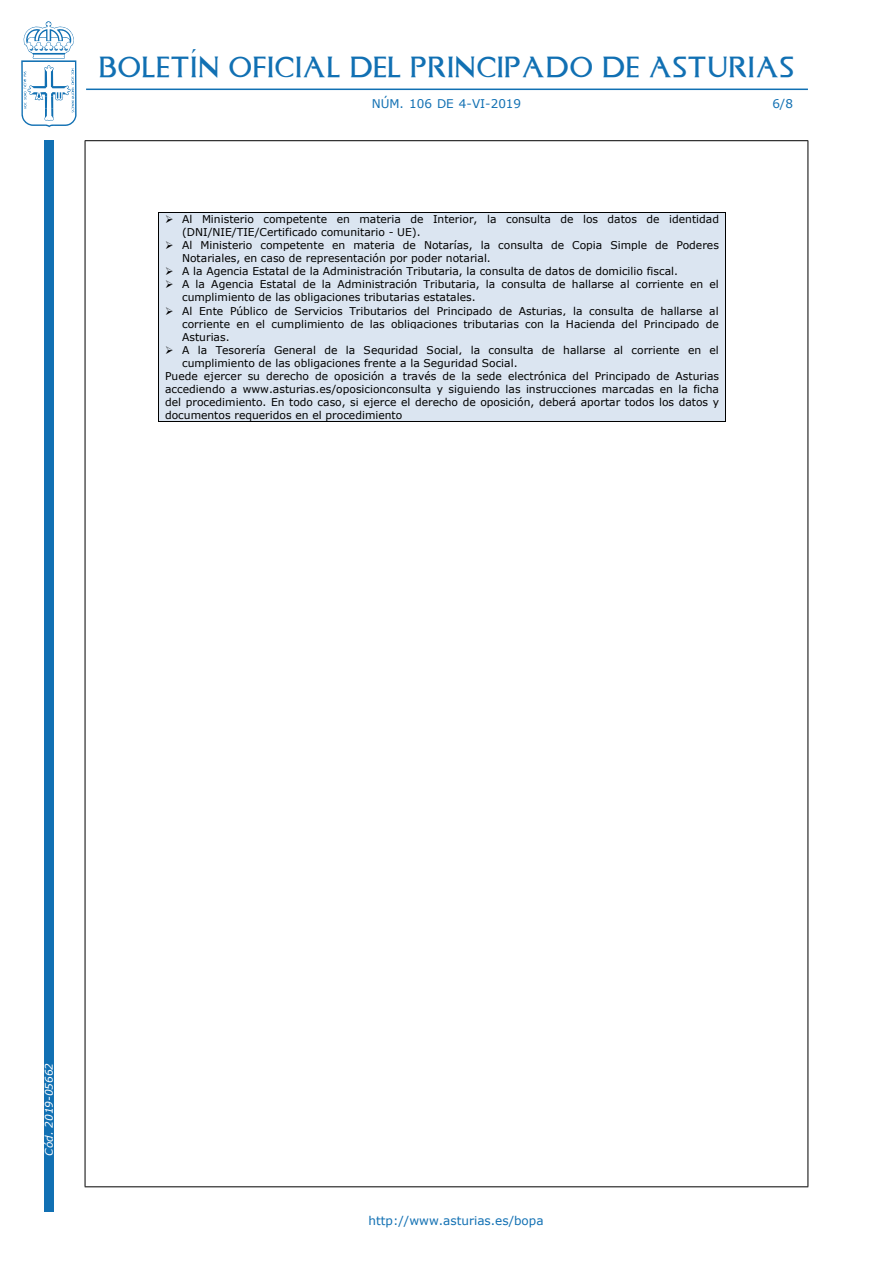
<style>
.page{position:relative;width:893px;height:1263px;background:#fff}
.page>*{position:absolute;margin:0;border:0;box-sizing:border-box;transform-origin:0 0}
.t1{font:24px "Asturica";letter-spacing:.05em;color:#1170b3}
.t2{font:12px "Verdana";color:#1170b3}
.t3{font:10.8px "Verdana";color:#000}
.t4{font:italic 10.5px "Verdana";color:#fff}
</style>
<div class="page">
<div style="left:44px;top:140px;width:10px;height:1072px;background:#1170b3"></div>
<svg style="left:21px;top:21px;width:56px;height:106px"></svg>
<hr style="left:86px;top:89px;width:722px;height:1px;background:#1170b3">
<hr style="left:85px;top:140px;width:723px;height:1px;background:#000">
<hr style="left:85px;top:1186px;width:723px;height:1px;background:#000">
<hr style="left:85px;top:141px;width:1px;height:1045px;background:#000">
<hr style="left:807px;top:141px;width:1px;height:1045px;background:#000">
<div style="left:159px;top:213px;width:566px;height:156px;background:#dbe5f1"></div>
<div style="left:165px;top:212px;width:554px;height:13px;background:#dbe5f1"></div>
<div style="left:165px;top:225px;width:554px;height:13px;background:#dbe5f1"></div>
<div style="left:165px;top:238px;width:554px;height:13px;background:#dbe5f1"></div>
<div style="left:165px;top:251px;width:554px;height:14px;background:#dbe5f1"></div>
<div style="left:165px;top:265px;width:554px;height:13px;background:#dbe5f1"></div>
<div style="left:165px;top:278px;width:554px;height:13px;background:#dbe5f1"></div>
<div style="left:165px;top:291px;width:554px;height:13px;background:#dbe5f1"></div>
<div style="left:165px;top:304px;width:554px;height:13px;background:#dbe5f1"></div>
<div style="left:165px;top:317px;width:554px;height:13px;background:#dbe5f1"></div>
<div style="left:165px;top:330px;width:554px;height:13px;background:#dbe5f1"></div>
<div style="left:165px;top:343px;width:554px;height:13px;background:#dbe5f1"></div>
<div style="left:165px;top:356px;width:554px;height:13px;background:#dbe5f1"></div>
<hr style="left:158px;top:212px;width:568px;height:1px;background:#000">
<hr style="left:158px;top:212px;width:1px;height:157px;background:#000">
<hr style="left:725px;top:212px;width:1px;height:157px;background:#000">
<hr style="left:158px;top:369px;width:1px;height:53px;background:#000">
<div style="left:159px;top:369px;width:567px;height:53px;background:#dbe5f1"></div>
<h1 class="t1" style="left:99px;top:49px;width:696px">BOLETÍN OFICIAL DEL PRINCIPADO DE ASTURIAS</h1>
<p class="t2" style="left:372px;top:96px;width:151px">núm. 106 de 4-vi-2019</p>
<p class="t2" style="left:772px;top:96px;width:22px">6/8</p>
<p class="t3" style="left:182px;top:212px;width:538px">al ministerio competente en materia de interior, la consulta de los datos de identidad</p>
<p class="t3" style="left:182px;top:225px;width:240px">(dni/nie/tie/Certificado comunitario - ue).</p>
<p class="t3" style="left:182px;top:238px;width:538px">al ministerio competente en materia de notarías, la consulta de Copia simple de Poderes</p>
<p class="t3" style="left:182px;top:251px;width:310px">notariales, en caso de representación por poder notarial.</p>
<p class="t3" style="left:182px;top:265px;width:497px">a la agencia estatal de la administración tributaria, la consulta de datos de domicilio fiscal.</p>
<p class="t3" style="left:182px;top:278px;width:538px">a la agencia estatal de la administración tributaria, la consulta de hallarse al corriente en el</p>
<p class="t3" style="left:182px;top:291px;width:295px">cumplimiento de las obligaciones tributarias estatales.</p>
<p class="t3" style="left:182px;top:304px;width:538px">al ente Público de servicios tributarios del Principado de asturias, la consulta de hallarse al</p>
<p class="t3" style="left:182px;top:317px;width:538px">corriente en el cumplimiento de las obligaciones tributarias con la Hacienda del Principado de</p>
<p class="t3" style="left:182px;top:330px;width:49px">asturias.</p>
<p class="t3" style="left:182px;top:343px;width:538px">a la tesorería General de la seguridad social, la consulta de hallarse al corriente en el</p>
<p class="t3" style="left:182px;top:356px;width:337px">cumplimiento de las obligaciones frente a la seguridad social.</p>
<p class="t3" style="left:165px;top:369px;width:555px">Puede ejercer su derecho de oposición a través de la sede electrónica del Principado de Asturias</p>
<p class="t3" style="left:165px;top:382px;width:555px">accediendo a www.asturias.es/oposicionconsulta y siguiendo las instrucciones marcadas en la ficha</p>
<p class="t3" style="left:165px;top:395px;width:555px">del procedimiento. en todo caso, si ejerce el derecho de oposición, deberá aportar todos los datos y</p>
<p class="t3" style="left:165px;top:408px;width:239px">documentos requeridos en el procedimiento</p>
<p class="t4" style="left:42px;top:1155px;width:94px;rotate:-90deg">Cód. 2019-05662</p>
<p class="t2" style="left:369px;top:1213px;width:177px">http://www.asturias.es/bopa</p>
</div>
